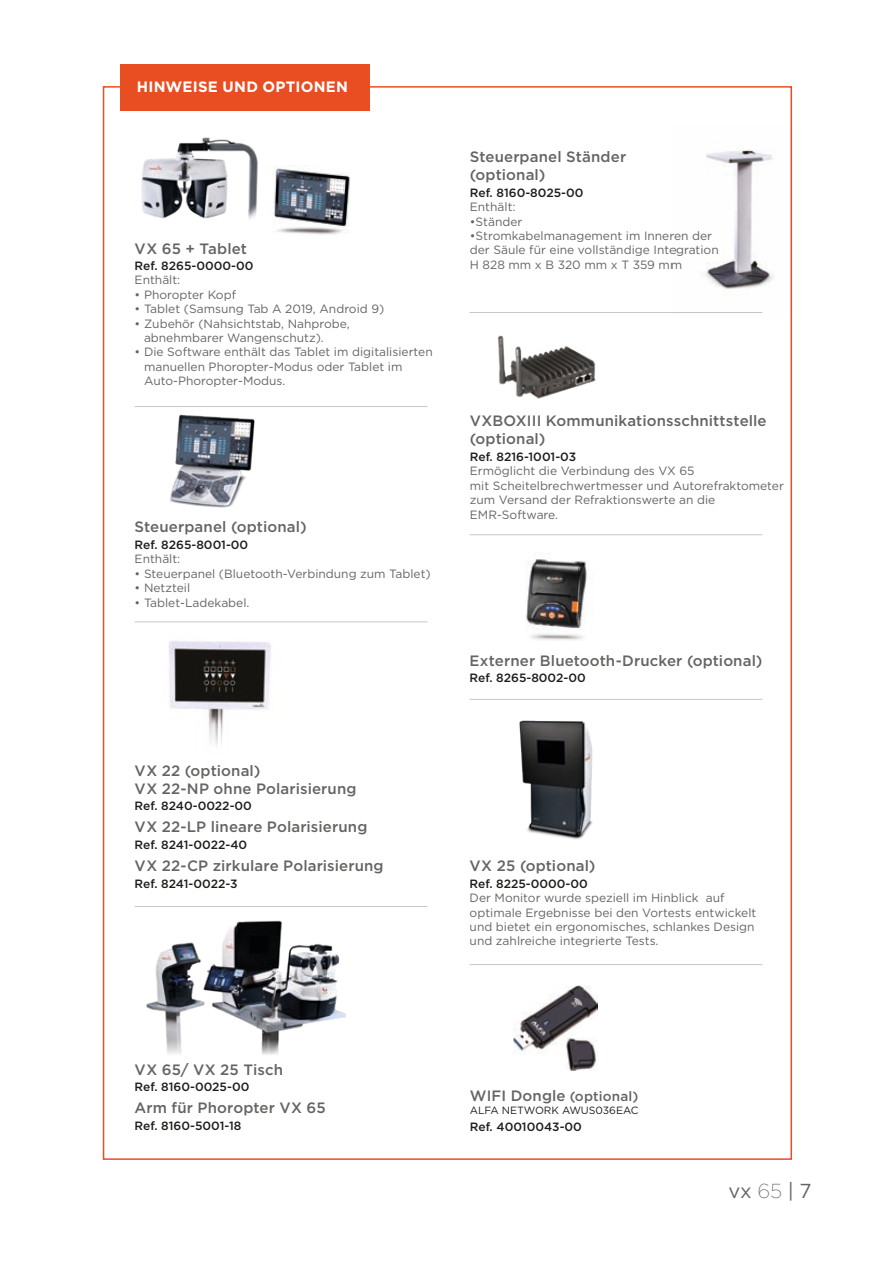
<style>
.page{position:relative;width:893px;height:1263px;background:#fff}
.page>*{position:absolute;margin:0;border:0;box-sizing:border-box;transform-origin:0 0}
.t1{font:20.25px "Gotham";color:#646463}
.t2{font:500 15px/18px "Gotham";letter-spacing:.01em;color:#646463}
.t3{font:700 15px "Gotham";letter-spacing:.015em;color:#fff}
.t4{font:12px/14.4px "Gotham";color:#646463}
.t5{font:500 12px "Gotham";color:#1d1d1b}
.t6{font:10.5px "Gotham";letter-spacing:-.005em;color:#1d1d1b}
.s1{font-size:13.5px}
.s2{font-family:"Gotham Ex";font-weight:300}
</style>
<div class="page">
<img style="left:497px;top:335px;width:99px;height:64px">
<img style="left:513px;top:985px;width:85px;height:85px">
<img style="left:526px;top:559px;width:61px;height:81px">
<div style="left:120px;top:64px;width:249px;height:47px;background:#e94e22"></div>
<hr style="left:135px;top:406px;width:292px;height:1px;background:#c7c7c6">
<hr style="left:135px;top:621px;width:292px;height:1px;background:#c7c7c6">
<hr style="left:135px;top:906px;width:292px;height:1px;background:#c7c7c6">
<hr style="left:470px;top:312px;width:292px;height:1px;background:#c7c7c6">
<hr style="left:470px;top:534px;width:292px;height:1px;background:#c7c7c6">
<hr style="left:470px;top:699px;width:292px;height:1px;background:#c7c7c6">
<hr style="left:470px;top:964px;width:292px;height:1px;background:#c7c7c6">
<img style="left:169px;top:414px;width:86px;height:94px">
<img style="left:273px;top:168px;width:78px;height:67px">
<img style="left:705px;top:124px;width:87px;height:194px">
<img style="left:168px;top:641px;width:103px;height:105px">
<img style="left:146px;top:920px;width:200px;height:135px">
<img style="left:141px;top:137px;width:117px;height:82px">
<img style="left:519px;top:720px;width:74px;height:120px">
<p class="t3" style="left:137px;top:78px;width:213px">HINWEISE UND OPTIONEN</p>
<p class="t2" style="left:135px;top:239px;width:114px">VX 65 + Tablet</p>
<p class="t5" style="left:135px;top:259px;width:120px">Ref. 8265-0000-00</p>
<p class="t4" style="left:135px;top:273px;width:47px">Enthält:</p>
<p class="t4" style="left:135px;top:287px;width:103px">• Phoropter Kopf</p>
<p class="t4" style="left:135px;top:302px;width:251px">• Tablet (Samsung Tab A 2019, Android 9)</p>
<p class="t4" style="left:144px;top:316px;width:207px;text-indent:-9px">• Zubehör (Nahsichtstab, Nahprobe, abnehmbarer Wangenschutz).</p>
<p class="t4" style="left:144px;top:345px;width:290px;text-indent:-9px">• Die Software enthält das Tablet im digitalisierten manuellen Phoropter-Modus oder Tablet im<br>Auto-Phoropter-Modus.</p>
<p class="t2" style="left:135px;top:518px;width:173px">Steuerpanel (optional)</p>
<p class="t5" style="left:135px;top:538px;width:115px">Ref. 8265-8001-00</p>
<p class="t4" style="left:135px;top:552px;width:47px">Enthält:</p>
<p class="t4" style="left:135px;top:566px;width:298px">• Steuerpanel (Bluetooth-Verbindung zum Tablet)</p>
<p class="t4" style="left:135px;top:580px;width:57px">• Netzteil</p>
<p class="t4" style="left:135px;top:595px;width:116px">• Tablet-Ladekabel.</p>
<p class="t2" style="left:135px;top:761px;width:223px">VX 22 (optional)<br>VX 22-NP ohne Polarisierung</p>
<p class="t5" style="left:135px;top:799px;width:119px">Ref. 8240-0022-00</p>
<p class="t2" style="left:135px;top:818px;width:234px">VX 22-LP lineare Polarisierung</p>
<p class="t5" style="left:135px;top:838px;width:114px">Ref. 8241-0022-40</p>
<p class="t2" style="left:135px;top:856px;width:251px">VX 22-CP zirkulare Polarisierung</p>
<p class="t5" style="left:135px;top:876px;width:105px">Ref. 8241-0022-3</p>
<p class="t2" style="left:470px;top:148px;width:158px">Steuerpanel Ständer (optional)</p>
<p class="t5" style="left:470px;top:186px;width:115px">Ref. 8160-8025-00</p>
<p class="t4" style="left:470px;top:200px;width:47px">Enthält:</p>
<p class="t4" style="left:470px;top:214px;width:54px">•Ständer</p>
<p class="t4" style="left:470px;top:228px;width:250px">•Stromkabelmanagement im Inneren der der Säule für eine vollständige Integration<br>H 828 mm x B 320 mm x T 359 mm</p>
<p class="t2" style="left:470px;top:412px;width:298px">VXBOXIII Kommunikationsschnittstelle (optional)</p>
<p class="t5" style="left:470px;top:450px;width:108px">Ref. 8216-1001-03</p>
<p class="t4" style="left:470px;top:464px;width:316px">Ermöglicht die Verbindung des VX 65<br>mit Scheitelbrechwertmesser und Autorefraktometer zum Versand der Refraktionswerte an die EMR-Software.</p>
<p class="t2" style="left:470px;top:651px;width:294px">Externer Bluetooth-Drucker (optional)</p>
<p class="t5" style="left:470px;top:671px;width:118px">Ref. 8265-8002-00</p>
<p class="t2" style="left:470px;top:857px;width:127px">VX 25 (optional)</p>
<p class="t5" style="left:470px;top:877px;width:120px">Ref. 8225-0000-00</p>
<p class="t4" style="left:470px;top:890px;width:288px">Der Monitor wurde speziell im Hinblick auf optimale Ergebnisse bei den Vortests entwickelt und bietet ein ergonomisches, schlankes Design und zahlreiche integrierte Tests.</p>
<p class="t2" style="left:135px;top:1060px;width:150px">VX 65/ VX 25 Tisch</p>
<p class="t5" style="left:135px;top:1080px;width:116px">Ref. 8160-0025-00</p>
<p class="t2" style="left:135px;top:1099px;width:193px">Arm für Phoropter VX 65</p>
<p class="t5" style="left:135px;top:1119px;width:108px">Ref. 8160-5001-18</p>
<p class="t2" style="left:470px;top:1086px;width:170px">WIFI Dongle <span class="s1">(optional)</span></p>
<p class="t6" style="left:470px;top:1105px;width:170px">ALFA NETWORK AWUS036EAC</p>
<p class="t5" style="left:470px;top:1119px;width:114px">Ref. 40010043-00</p>
<h1 class="t1" style="left:728px;top:1179px;width:85px">vx <span class="s2">65</span> | 7</h1>
</div>
